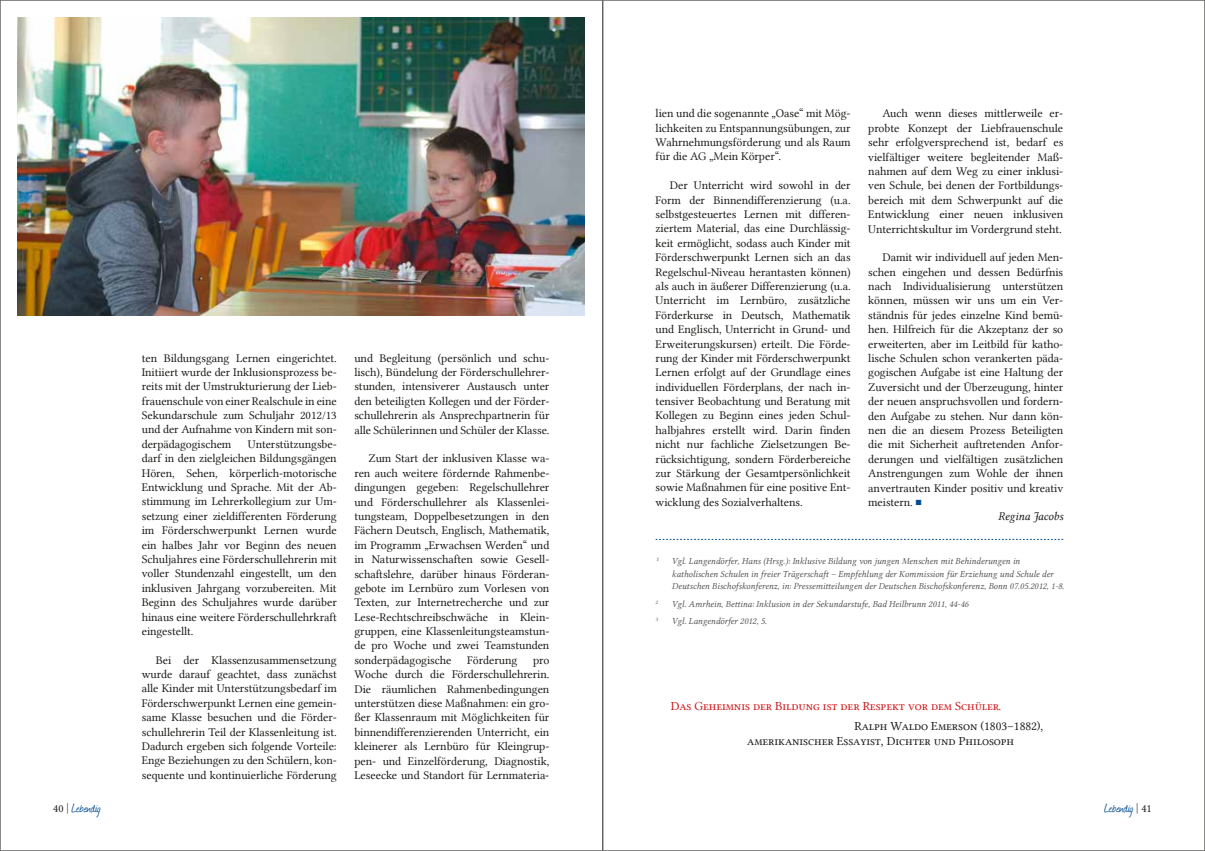
<style>
.page{position:relative;width:1205px;height:851px;background:#fff}
.page>*{position:absolute;margin:0;border:0;box-sizing:border-box;transform-origin:0 0}
.t1{font:15px "Journal";color:#004d91}
.t2{font:12.5px/15px "Lin Libertine Capitals";letter-spacing:-.005em;color:#1a1a18}
.t3{font:12.5px "Lin Libertine Capitals";letter-spacing:-.005em;color:#cd1316}
.t4{font:11.88px/14.4px "Lin Libertine";letter-spacing:-.005em;color:#1a1a18;text-align:justify}
.t5{font:11.88px "Lin Libertine I";letter-spacing:-.005em;color:#1a1a18}
.t6{font:9.38px/12.5px "Lin Libertine I";letter-spacing:-.005em;color:#565656}
.t7{font:5.5px "Lin Libertine I";color:#565656}
.s1{color:#004d91}
.s2{font-family:"Lin Libertine";font-size:11.25px;color:#1a1a18}
</style>
<div class="page">
<svg style="left:656px;top:539px;width:407px;height:1px"></svg>
<img style="left:18px;top:18px;width:567px;height:297px">
<hr style="left:602px;top:0;width:1px;height:850px;background:#1a1a18">
<p class="t4" style="left:142px;top:350px;width:196px">ten Bildungsgang Lernen eingerichtet.<br>Initiiert wurde der Inklusionsprozess be&shy;reits mit der Umstrukturierung der Lieb&shy;frauenschule von einer Realschule in eine Sekundarschule zum Schuljahr 2012/13 und der Aufnahme von Kindern mit son&shy;derpädagogischem</p>
<p class="t4" style="left:142px;top:436px;width:196px;text-indent:106px">Unterstützungsbe&shy;darf in den zielgleichen Bildungsgängen Hören, Sehen, körperlich-motorische Entwicklung und Sprache. Mit der Ab&shy;stimmung im Lehrerkollegium zur Um&shy;setzung einer zieldifferenten Förderung im Förderschwerpunkt Lernen wurde ein halbes Jahr vor Beginn des neuen Schuljahres eine Förderschullehrerin mit voller Stundenzahl eingestellt, um den inklusiven Jahrgang vorzubereiten. Mit Beginn des Schuljahres wurde darüber hinaus eine weitere Förderschullehrkraft eingestellt.</p>
<p class="t4" style="left:142px;top:652px;width:196px;text-indent:14px">Bei der Klassenzusammensetzung wurde darauf geachtet, dass zunächst alle Kinder mit Unterstützungsbedarf im Förderschwerpunkt Lernen eine gemein&shy;same Klasse besuchen und die Förder&shy;schullehrerin Teil der Klassenleitung ist.<br>Dadurch ergeben sich folgende Vorteile:<br>Enge Beziehungen zu den Schülern, kon&shy;sequente und kontinuierliche Förderung</p>
<p class="t4" style="left:354px;top:350px;width:196px">und Begleitung (persönlich und schu&shy;lisch), Bündelung der Förderschullehrer&shy;stunden, intensiverer Austausch unter den beteiligten Kollegen und der Förder&shy;schullehrerin als Ansprechpartnerin für alle Schülerinnen und Schüler der Klasse.</p>
<p class="t4" style="left:354px;top:451px;width:196px;text-indent:14px">Zum Start der inklusiven Klasse wa&shy;ren auch weitere fördernde Rahmenbe&shy;dingungen gegeben: Regelschullehrer und Förderschullehrer als Klassenlei&shy;tungsteam, Doppelbesetzungen in den Fächern Deutsch, Englisch, Mathematik, im Programm „Erwachsen Werden“ und in Naturwissenschaften sowie Gesell&shy;schaftslehre, darüber hinaus Förderan&shy;gebote im Lernbüro zum Vorlesen von Texten, zur Internetrecherche und zur Lese-Rechtschreibschwäche in Klein&shy;gruppen, eine Klassenleitungsteamstun&shy;de pro Woche und zwei Teamstunden sonderpädagogische</p>
<p class="t4" style="left:467px;top:652px;width:52px">Förderung</p>
<p class="t4" style="left:354px;top:652px;width:196px;text-indent:179px">pro Woche durch die Förderschullehrerin.<br>Die räumlichen Rahmenbedingungen unterstützen diese Maßnahmen: ein gro&shy;ßer Klassenraum mit Möglichkeiten für binnendifferenzierenden Unterricht, ein kleinerer als Lernbüro für Kleingrup&shy;pen- und Einzelförderung, Diagnostik, Leseecke und Standort für Lernmateria-</p>
<p class="t4" style="left:656px;top:106px;width:196px">lien und die sogenannte „Oase“ mit Mög&shy;lichkeiten zu Entspannungsübungen, zur Wahrnehmungsförderung und als Raum für die AG „Mein Körper“.</p>
<p class="t4" style="left:656px;top:178px;width:196px;text-indent:14px">Der Unterricht wird sowohl in der Form der Binnendifferenzierung (u.a. selbstgesteuertes Lernen mit differen&shy;ziertem Material, das eine Durchlässig&shy;keit ermöglicht, sodass auch Kinder mit Förderschwerpunkt Lernen sich an das Regelschul-Niveau herantasten können) als auch in äußerer Differenzierung (u.a.<br>Unterricht im Lernbüro, zusätzliche Förderkurse in Deutsch, Mathematik und Englisch, Unterricht in Grund- und Erweiterungskursen) erteilt. Die Förde&shy;rung der Kinder mit Förderschwerpunkt Lernen erfolgt auf der Grundlage eines individuellen Förderplans, der nach in&shy;tensiver Beobachtung und Beratung mit Kollegen zu Beginn eines jeden Schul&shy;halbjahres erstellt wird. Darin finden nicht nur fachliche Zielsetzungen Be&shy;rücksichtigung, sondern Förderbereiche zur Stärkung der Gesamtpersönlichkeit sowie Maßnahmen für eine positive Ent&shy;wicklung des Sozialverhaltens.</p>
<p class="t4" style="left:868px;top:106px;width:196px;text-indent:14px">Auch wenn dieses mittlerweile er&shy;probte Konzept der Liebfrauenschule sehr erfolgversprechend ist, bedarf es vielfältiger weitere begleitender Maß&shy;nahmen auf dem Weg zu einer inklusi&shy;ven Schule, bei denen der Fortbildungs&shy;bereich mit dem Schwerpunkt auf die Entwicklung einer neuen inklusiven Unterrichtskultur im Vordergrund steht.</p>
<p class="t4" style="left:868px;top:250px;width:196px;text-indent:14px">Damit wir individuell auf jeden Men&shy;schen eingehen und dessen Bedürfnis nach Individualisierung unterstützen können, müssen wir uns um ein Ver&shy;ständnis für jedes einzelne Kind bemü&shy;hen. Hilfreich für die Akzeptanz der so erweiterten, aber im Leitbild für katho&shy;lische Schulen schon verankerten päda&shy;gogischen Aufgabe ist eine Haltung der Zuversicht und der Überzeugung, hinter der neuen anspruchsvollen und fordern&shy;den Aufgabe zu stehen. Nur dann kön&shy;nen die an diesem Prozess Beteiligten die mit Sicherheit auftretenden Anfor&shy;derungen und vielfältigen zusätzlichen Anstrengungen zum Wohle der ihnen anvertrauten Kinder positiv und kreativ meistern. <span class="s1">■</span></p>
<p class="t5" style="left:998px;top:509px;width:66px">Regina Jacobs</p>
<p class="t6" style="left:656px;top:555px;width:4px">¹</p>
<p class="t6" style="left:672px;top:555px;width:394px">Vgl. Langendörfer, Hans (Hrsg.): Inklusive Bildung von jungen Menschen mit Behinderungen in katholischen Schulen in freier Trägerschaft – Empfehlung der Kommission für Erziehung und Schule der<br>Deutschen Bischofskonferenz, in: Pressemitteilungen der Deutschen Bischofskonferenz, Bonn 07.05.2012, 1-8.</p>
<p class="t7" style="left:656px;top:598px;width:4px">2</p>
<p class="t6" style="left:672px;top:597px;width:298px">Vgl. Amrhein, Bettina: Inklusion in der Sekundarstufe, Bad Heilbrunn 2011, 44-46</p>
<p class="t7" style="left:656px;top:616px;width:4px">3</p>
<p class="t6" style="left:672px;top:615px;width:96px">Vgl. Langendörfer 2012, 5.</p>
<p class="t3" style="left:671px;top:699px;width:332px">Das Geheimnis der Bildung ist der Respekt vor dem Schüler.</p>
<p class="t2" style="left:747px;top:718px;width:298px;text-indent:107px">Ralph Waldo Emerson (1803–1882), amerikanischer Essayist, Dichter und Philosoph</p>
<p class="t1" style="left:53px;top:797px;width:49px"><span class="s2">40 |</span> Lebendig</p>
<p class="t1" style="left:1104px;top:797px;width:49px">Lebendig <span class="s2">| 41</span></p>
</div>
